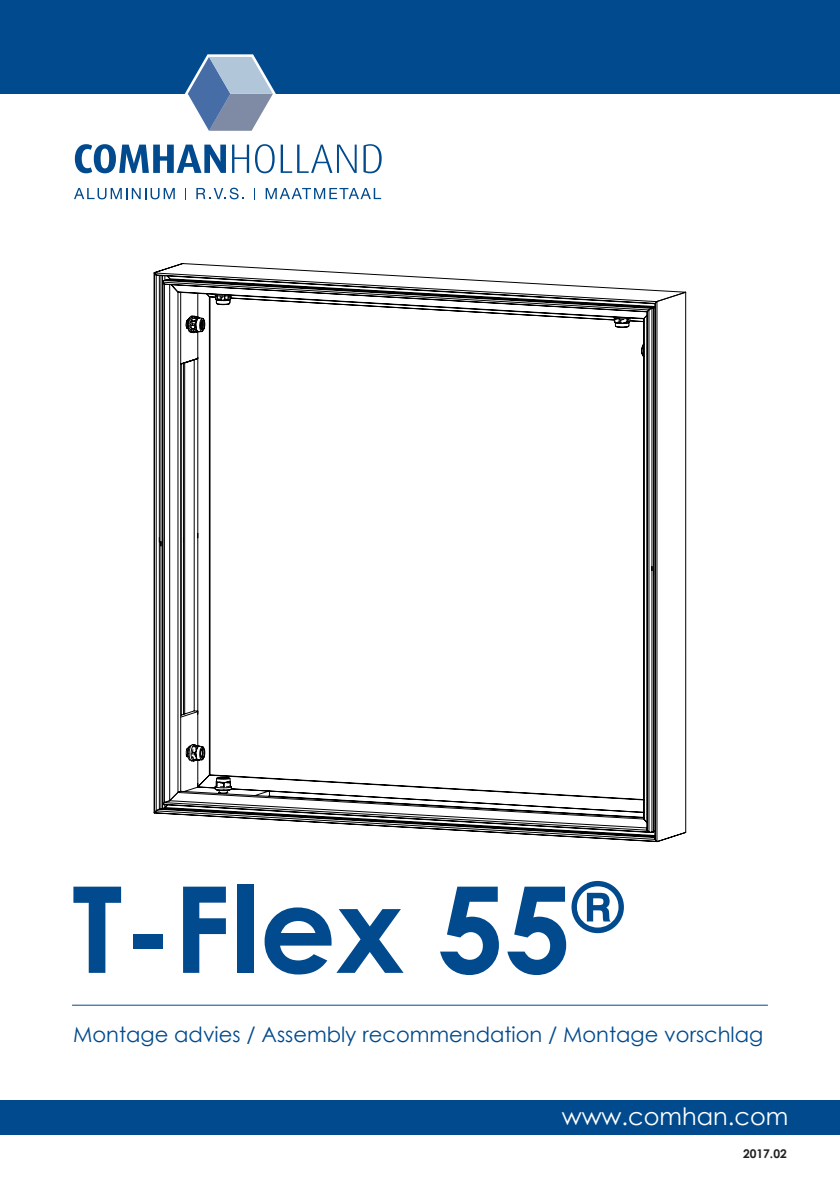
<style>
.page{position:relative;width:840px;height:1191px;background:#fff}
.page>*{position:absolute;margin:0;border:0;box-sizing:border-box;transform-origin:0 0}
.t1{font:700 120px "Century Gothic";color:#004a8d}
.t2{font:24px "Century Gothic";color:#fff}
.t3{font:21px "Century Gothic";color:#004a8d}
.t4{font:700 12px "Century Gothic";color:#231f20}
</style>
<div class="page">
<div style="left:0;top:0;width:839px;height:94px;background:#004a8d"></div>
<svg style="left:75px;top:144px;width:151px;height:29px"></svg>
<svg style="left:232px;top:145px;width:17px;height:28px"></svg>
<svg style="left:255px;top:144px;width:19px;height:29px"></svg>
<svg style="left:280px;top:145px;width:76px;height:28px"></svg>
<svg style="left:363px;top:144px;width:18px;height:29px"></svg>
<svg style="left:74px;top:188px;width:101px;height:11px"></svg>
<svg style="left:196px;top:188px;width:48px;height:11px"></svg>
<svg style="left:265px;top:188px;width:116px;height:11px"></svg>
<svg style="left:185px;top:54px;width:91px;height:77px"></svg>
<div style="left:1px;top:1099px;width:838px;height:35px;background:#004a8d"></div>
<hr style="left:72px;top:1004px;width:695px;height:1px;background:#004a8d">
<svg style="left:153px;top:275px;width:533px;height:567px"></svg>
<svg style="left:180px;top:294px;width:54px;height:71px"></svg>
<p class="t1" style="left:72px;top:838px;width:552px">T-Flex 55<sup>®</sup></p>
<p class="t3" style="left:73px;top:1020px;width:691px">Montage advies / Assembly recommendation / Montage vorschlag</p>
<p class="t2" style="left:561px;top:1099px;width:228px">www.comhan.com</p>
<p class="t4" style="left:742px;top:1144px;width:45px">2017.02</p>
</div>
